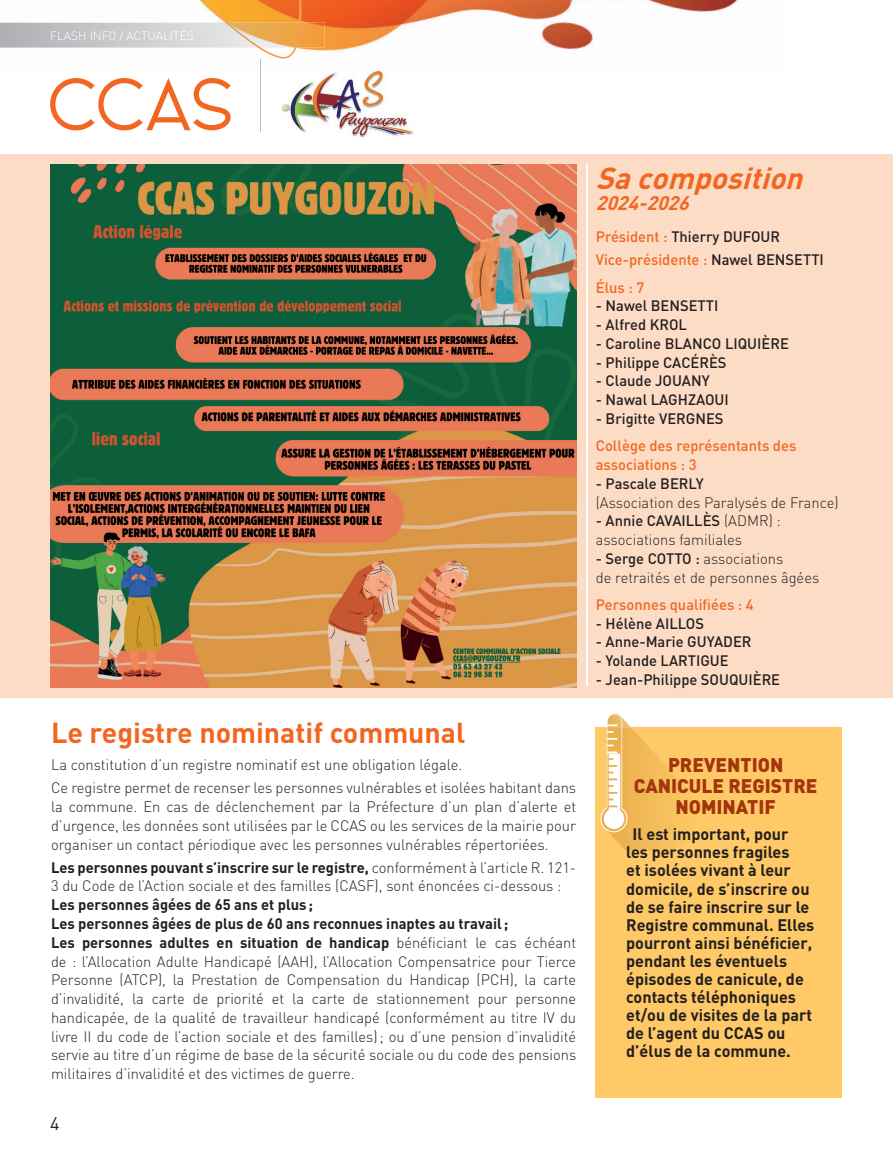
<style>
.page{position:relative;width:893px;height:1149px;background:#fff}
.page>*{position:absolute;margin:0;border:0;box-sizing:border-box;transform-origin:0 0}
.t1{font:74.55px "AL Le PORSCHE Personal Use Only";color:#f36621}
.t2{font:italic 700 30px "DIN";color:#f36621}
.t3{font:700 28.5px "DIN";color:#f36621}
.t4{font:900 19.5px/21px "DIN";color:#a3350e;text-align:center}
.t5{font:italic 700 19.5px "DIN";color:#f36621}
.t6{font:18px "DIN";color:#231f20}
.t7{font:700 16.5px/18px "DIN";color:#231f20}
.t8{font:300 15px/18.8px "DIN";color:#231f20}
.t9{font:500 15px "DIN";color:#231f20}
.t10{font:500 15px/23px "DIN";color:#f36621}
.t11{font:300 12px "DIN";color:#fff}
.s1{font-weight:700}
.s2{color:#231f20}
.s3{font-weight:500}
</style>
<div class="page">
<img style="left:0;top:0;width:738px;height:51px">
<img style="left:0;top:23px;width:325px;height:25px">
<svg style="left:2px;top:0;width:300px;height:59px"></svg>
<div style="left:0;top:154px;width:893px;height:543px;background:#fddcc5"></div>
<div style="left:595px;top:727px;width:247px;height:370px;background:#fec966"></div>
<hr style="left:586px;top:164px;width:2px;height:521px;background:#fff">
<hr style="left:260px;top:59px;width:1px;height:73px;background:#bcbdc0">
<img style="left:281px;top:70px;width:133px;height:68px">
<svg style="left:600px;top:713px;width:64px;height:137px"></svg>
<img style="left:50px;top:164px;width:526px;height:523px">
<p class="t11" style="left:50px;top:28px;width:145px">FLASH INFO / ACTUALITÉS</p>
<h1 class="t1" style="left:50px;top:64px;width:189px">CCAS</h1>
<h3 class="t3" style="left:51px;top:714px;width:416px">Le registre nominatif communal</h3>
<p class="t8" style="left:51px;top:753px;width:527px;line-height:23px">La constitution d’un registre nominatif est une obligation légale.<br>Ce registre permet de recenser les personnes vulnérables et isolées habitant dans</p>
<p class="t8" style="left:51px;top:797px;width:527px;text-align:justify">la commune. En cas de déclenchement par la Préfecture d’un plan d’alerte et d’urgence, les données sont utilisées par le CCAS ou les services de la mairie pour organiser un contact périodique avec les personnes vulnérables répertoriées.</p>
<p class="t8" style="left:51px;top:857px;width:527px"><span class="s1">Les personnes pouvant s’inscrire sur le registre,</span> conformément à l’article R. 121-<br>3 du Code de l’Action sociale et des familles (CASF), sont énoncées ci-dessous :</p>
<p class="t8" style="left:51px;top:895px;width:527px"><span class="s1">Les personnes âgées de 65 ans et plus ;<br>Les personnes âgées de plus de 60 ans reconnues inaptes au travail ;<br>Les personnes adultes en situation de handicap</span> bénéficiant le cas échéant de : l’Allocation Adulte Handicapé (AAH), l’Allocation Compensatrice pour Tierce Personne (ATCP), la Prestation de Compensation du Handicap (PCH), la carte d’invalidité, la carte de priorité et la carte de stationnement pour personne handicapée, de la qualité de travailleur handicapé (conformément au titre IV du livre II du code de l’action sociale et des familles) ; ou d’une pension d’invalidité servie au titre d’un régime de base de la sécurité sociale ou du code des pensions militaires d’invalidité et des victimes de guerre.</p>
<p class="t6" style="left:50px;top:1111px;width:11px">4</p>
<h2 class="t2" style="left:596px;top:159px;width:208px">Sa composition</h2>
<h3 class="t5" style="left:596px;top:190px;width:95px">2024-2026</h3>
<p class="t10" style="left:596px;top:225px;width:230px">Président : <span class="s2">Thierry DUFOUR<br></span>Vice-présidente : <span class="s2">Nawel BENSETTI</span></p>
<p class="t10" style="left:596px;top:275px;width:50px">Élus : 7</p>
<p class="t9" style="left:596px;top:296px;width:124px">- Nawel BENSETTI</p>
<p class="t9" style="left:596px;top:315px;width:93px">- Alfred KROL</p>
<p class="t9" style="left:596px;top:334px;width:195px">- Caroline BLANCO LIQUIÈRE</p>
<p class="t9" style="left:596px;top:352px;width:132px">- Philippe CACÉRÈS</p>
<p class="t9" style="left:596px;top:371px;width:115px">- Claude JOUANY</p>
<p class="t9" style="left:596px;top:390px;width:135px">- Nawal LAGHZAOUI</p>
<p class="t9" style="left:596px;top:409px;width:129px">- Brigitte VERGNES</p>
<p class="t10" style="left:596px;top:436px;width:202px;line-height:18.8px">Collège des représentants des associations : 3</p>
<p class="t9" style="left:596px;top:473px;width:109px">- Pascale BERLY</p>
<p class="t8" style="left:596px;top:492px;width:244px">(Association des Paralysés de France)</p>
<p class="t8" style="left:596px;top:511px;width:187px"><span class="s3">- Annie CAVAILLÈS</span> (ADMR) : associations familiales</p>
<p class="t8" style="left:596px;top:548px;width:225px"><span class="s3">- Serge COTTO :</span> associations<br>de retraités et de personnes âgées</p>
<p class="t10" style="left:596px;top:592px;width:159px">Personnes qualifiées : 4</p>
<p class="t9" style="left:596px;top:613px;width:110px">- Hélène AILLOS</p>
<p class="t9" style="left:596px;top:632px;width:157px">- Anne-Marie GUYADER</p>
<p class="t9" style="left:596px;top:651px;width:134px">- Yolande LARTIGUE</p>
<p class="t9" style="left:596px;top:669px;width:186px">- Jean-Philippe SOUQUIÈRE</p>
<h3 class="t4" style="left:634px;top:753px;width:185px">PREVENTION<br>CANICULE REGISTRE<br>NOMINATIF</h3>
<p class="t7" style="left:626px;top:824px;width:190px;text-indent:6px">Il est important, pour les personnes fragiles<br>et isolées vivant à leur domicile, de s’inscrire ou de se faire inscrire sur le<br>Registre communal. Elles pourront ainsi bénéficier, pendant les éventuels épisodes de canicule, de contacts téléphoniques et/ou de visites de la part de l’agent du CCAS ou d’élus de la commune.</p>
</div>
